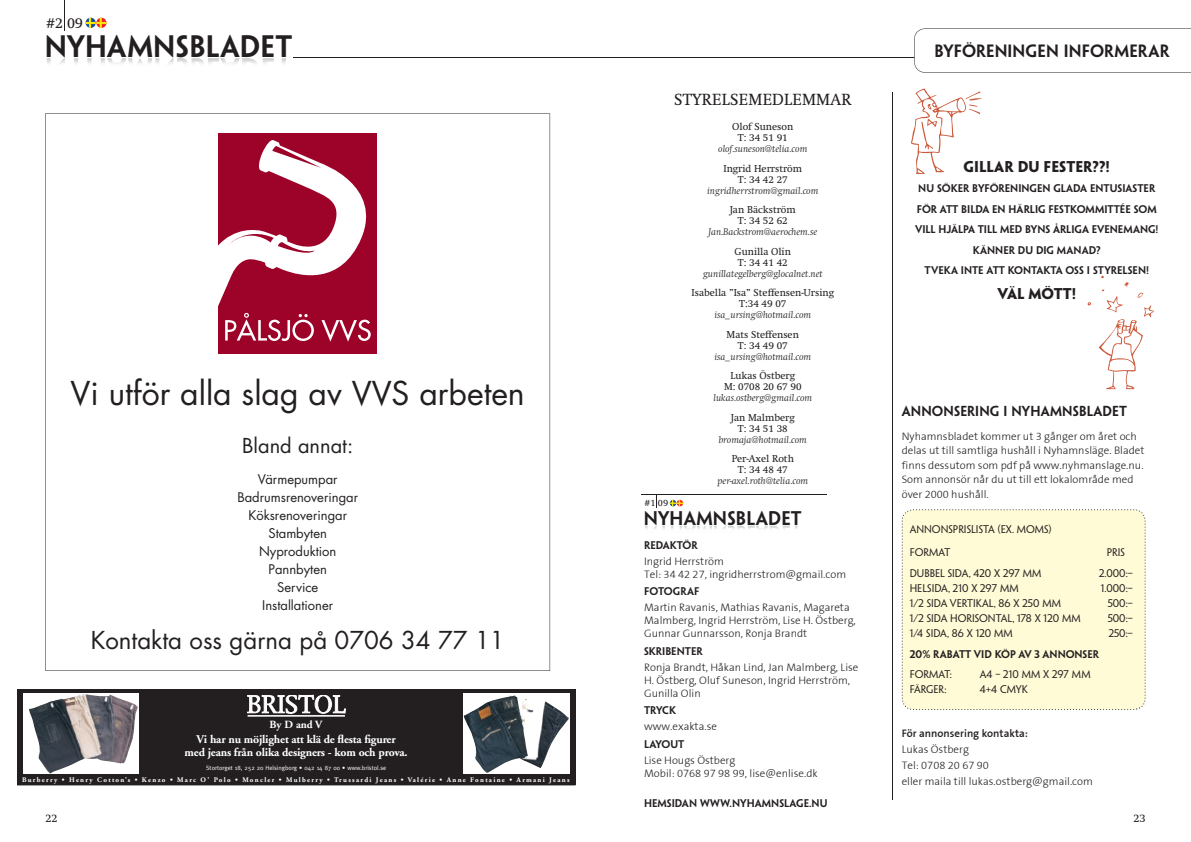
<style>
.page{position:relative;width:1191px;height:842px;background:#fff}
.page>*{position:absolute;margin:0;border:0;box-sizing:border-box;transform-origin:0 0}
.t1{font:109.2px "Linotype Monday Devils";color:#cc593b}
.t2{font:32px "Futura Std";color:#231f20}
.t3{font:600 27.8px "Penumbra Sans Std";letter-spacing:.01em;color:#231f20}
.t4{font:24px "Futura Std";color:#231f20}
.t5{font:20px "Futura Std";color:#231f20}
.t6{font:600 17.7px "Penumbra Sans Std";letter-spacing:.01em;color:#231f20}
.t7{font:600 16px "Penumbra Sans Std";letter-spacing:.01em;color:#231f20}
.t8{font:16px "Swift";letter-spacing:.015em;color:#231f20}
.t9{font:14.4px "Swift";color:#231f20}
.t10{font:700 14px "Penumbra Flare Std";color:#231f20}
.t11{font:13px/18px "Futura Std";color:#231f20;text-align:center}
.t12{font:600 13px "Penumbra Sans Std";letter-spacing:.01em;color:#231f20}
.t13{font:700 11.8px/13.3px "Adobe Garamond";letter-spacing:-.015em;color:#fff;text-align:center}
.t14{font:300 11px/13px "The Sans B3";color:#231f20}
.t15{font:600 11px "The Sans B6";color:#231f20}
.t16{font:700 11px "Adobe Garamond";color:#fff}
.t17{font:11px "Swift";color:#231f20}
.t18{font:600 10px/20.5px "Penumbra Flare Std";color:#231f20;text-align:center}
.t19{font:italic 300 10px "Swift";color:#231f20}
.t20{font:10px/11px "Swift";color:#231f20;text-align:center}
.t21{font:10px "Penumbra Flare Std";color:#231f20}
.t22{font:9.2px "Swift";color:#231f20}
.t23{font:700 7.1px "Adobe Garamond";letter-spacing:.185em;color:#fff}
.t24{font:6.3px "Meta";color:#fff}
</style>
<div class="page">
<img style="left:47px;top:61px;width:239px;height:3px">
<hr style="left:64px;top:0;width:1px;height:31px;background:#231f20">
<svg style="left:86px;top:18px;width:21px;height:10px"></svg>
<hr style="left:293px;top:58px;width:311px;height:1px;background:#231f20">
<hr style="left:587px;top:58px;width:604px;height:1px;background:#231f20">
<svg style="left:45px;top:113px;width:505px;height:558px"></svg>
<div style="left:218px;top:133px;width:158px;height:221px;background:#9d0228"></div>
<svg style="left:217px;top:139px;width:154px;height:203px"></svg>
<div style="left:901px;top:509px;width:244px;height:201px;background:#fffbd6"></div>
<hr style="left:641px;top:494px;width:185px;height:1px;background:#231f20">
<hr style="left:892px;top:92px;width:1px;height:707px;background:#231f20">
<svg style="left:914px;top:28px;width:277px;height:45px"></svg>
<svg style="left:656px;top:495px;width:1px;height:13px"></svg>
<svg style="left:670px;top:500px;width:13px;height:6px"></svg>
<div style="left:17px;top:690px;width:558px;height:95px;background:#231f20"></div>
<svg style="left:247px;top:695px;width:98px;height:18px"></svg>
<hr style="left:247px;top:715px;width:98px;height:2px;background:#fff">
<div style="left:463px;top:693px;width:107px;height:80px;background:#fff"></div>
<img style="left:463px;top:695px;width:106px;height:78px">
<div style="left:23px;top:693px;width:115px;height:80px;background:#fff"></div>
<img style="left:29px;top:694px;width:109px;height:79px">
<h3 class="t9" style="left:46px;top:15px;width:38px">#2 09</h3>
<h3 class="t3" style="left:45px;top:29px;width:249px">NYHAMNSBLADET</h3>
<h2 class="t2" style="left:71px;top:373px;width:456px">Vi utför alla slag av VVS arbeten</h2>
<h3 class="t5" style="left:242px;top:433px;width:112px">Bland annat:</h3>
<p class="t11" style="left:237px;top:471px;width:122px">Värmepumpar<br>Badrumsrenoveringar<br>Köksrenoveringar<br>Stambyten<br>Nyproduktion<br>Pannbyten<br>Service<br>Installationer</p>
<h3 class="t4" style="left:91px;top:625px;width:415px">Kontakta oss gärna på 0706 34 77 11</h3>
<p class="t16" style="left:270px;top:718px;width:54px">By D and V</p>
<p class="t13" style="left:185px;top:732px;width:224px">Vi har nu möjlighet att klä de flesta figurer<br>med jeans från olika designers - kom och prova.</p>
<p class="t23" style="left:22px;top:775px;width:549px">Burberry • Henry Cotton’s • Kenzo • Marc O’ Polo • Moncler • Mulberry • Trussardi Jeans • Valérie • Anne Fontaine • Armani Jeans</p>
<p class="t24" style="left:206px;top:764px;width:182px">Stortorget 18, 252 20 Helsingborg • 042 14 87 00 • www.bristol.se</p>
<p class="t17" style="left:45px;top:812px;width:14px">22</p>
<h3 class="t8" style="left:674px;top:90px;width:179px">STYRELSEMEDLEMMAR</h3>
<p class="t20" style="left:732px;top:121px;width:62px">Olof Suneson<br>T: 34 51 91</p>
<p class="t19" style="left:718px;top:143px;width:91px">olof.suneson@telia.com</p>
<p class="t20" style="left:723px;top:163px;width:80px">Ingrid Herrström<br>T: 34 42 27</p>
<p class="t19" style="left:707px;top:185px;width:113px">ingridherrstrom@gmail.com</p>
<p class="t20" style="left:729px;top:204px;width:68px">Jan Bäckström<br>T: 34 52 62</p>
<p class="t19" style="left:708px;top:226px;width:110px">Jan.Backstrom@aerochem.se</p>
<p class="t20" style="left:734px;top:246px;width:58px">Gunilla Olin<br>T: 34 41 42</p>
<p class="t19" style="left:703px;top:268px;width:121px">gunillategelberg@glocalnet.net</p>
<p class="t20" style="left:691px;top:287px;width:144px">Isabella ”Isa” Steffensen-Ursing<br>T:34 49 07</p>
<p class="t19" style="left:714px;top:309px;width:98px">isa_ursing@hotmail.com</p>
<p class="t20" style="left:726px;top:329px;width:74px">Mats Steffensen<br>T: 34 49 07</p>
<p class="t19" style="left:714px;top:351px;width:98px">isa_ursing@hotmail.com</p>
<p class="t20" style="left:724px;top:370px;width:79px">Lukas Östberg<br>M: 0708 20 67 90</p>
<p class="t19" style="left:713px;top:392px;width:100px">lukas.ostberg@gmail.com</p>
<p class="t20" style="left:731px;top:412px;width:65px">Jan Malmberg<br>T: 34 51 38</p>
<p class="t19" style="left:718px;top:434px;width:90px">bromaja@hotmail.com</p>
<p class="t20" style="left:731px;top:453px;width:64px">Per-Axel Roth<br>T: 34 48 47</p>
<p class="t19" style="left:717px;top:475px;width:92px">per-axel.roth@telia.com</p>
<p class="t22" style="left:644px;top:498px;width:25px">#1 09</p>
<h3 class="t6" style="left:643px;top:507px;width:159px">NYHAMNSBLADET</h3>
<p class="t18" style="left:644px;top:535px;width:55px">REDAKTÖR</p>
<p class="t14" style="left:644px;top:555px;width:203px">Ingrid Herrström<br>Tel: 34 42 27, ingridherrstrom@gmail.com</p>
<p class="t18" style="left:644px;top:581px;width:57px">FOTOGRAF</p>
<p class="t14" style="left:644px;top:601px;width:213px">Martin Ravanis, Mathias Ravanis, Magareta<br>Malmberg, Ingrid Herrström, Lise H. Östberg,<br>Gunnar Gunnarsson, Ronja Brandt</p>
<p class="t18" style="left:644px;top:641px;width:60px">SKRIBENTER</p>
<p class="t14" style="left:644px;top:661px;width:216px">Ronja Brandt, Håkan Lind, Jan Malmberg, Lise<br>H. Östberg, Oluf Suneson, Ingrid Herrström,<br>Gunilla Olin</p>
<p class="t18" style="left:644px;top:700px;width:33px">TRYCK</p>
<p class="t14" style="left:644px;top:720px;width:74px">www.exakta.se</p>
<p class="t18" style="left:644px;top:734px;width:42px">LAYOUT</p>
<p class="t14" style="left:644px;top:754px;width:175px">Lise Hougs Östberg<br>Mobil: 0768 97 98 99, lise@enlise.dk</p>
<p class="t18" style="left:644px;top:793px;width:185px">HEMSIDAN WWW.NYHAMNSLAGE.NU</p>
<h3 class="t7" style="left:934px;top:41px;width:236px">BYFÖRENINGEN INFORMERAR</h3>
<p class="t10" style="left:963px;top:157px;width:148px">GILLAR DU FESTER??!</p>
<p class="t18" style="left:915px;top:178px;width:245px">NU SÖKER BYFÖRENINGEN GLADA ENTUSIASTER FÖR ATT BILDA EN HÄRLIG FESTKOMMITTÉE SOM VILL HJÄLPA TILL MED BYNS ÅRLIGA EVENEMANG!<br>KÄNNER DU DIG MANAD?<br>TVEKA INTE ATT KONTAKTA OSS I STYRELSEN!</p>
<p class="t10" style="left:997px;top:285px;width:80px">VÄL MÖTT!</p>
<h1 class="t1" style="left:1071px;top:276px;width:111px">3</h1>
<p class="t12" style="left:901px;top:402px;width:227px">ANNONSERING I NYHAMNSBLADET</p>
<p class="t14" style="left:901px;top:429px;width:244px;line-height:14.5px">Nyhamnsbladet kommer ut 3 gånger om året och delas ut till samtliga hushåll i Nyhamnsläge. Bladet finns dessutom som pdf på www.nyhmanslage.nu.<br>Som annonsör når du ut till ett lokalområde med över 2000 hushåll.</p>
<p class="t21" style="left:909px;top:523px;width:144px">ANNONSPRISLISTA (EX. MOMS)</p>
<p class="t21" style="left:909px;top:547px;width:42px">FORMAT</p>
<p class="t21" style="left:1106px;top:547px;width:20px">PRIS</p>
<p class="t21" style="left:909px;top:567px;width:133px">DUBBEL SIDA, 420 X 297 MM</p>
<p class="t21" style="left:1099px;top:567px;width:35px">2.000:–</p>
<p class="t21" style="left:909px;top:582px;width:110px">HELSIDA, 210 X 297 MM</p>
<p class="t21" style="left:1100px;top:582px;width:34px">1.000:–</p>
<p class="t21" style="left:909px;top:597px;width:153px">1/2 SIDA VERTIKAL, 86 X 250 MM</p>
<p class="t21" style="left:1107px;top:597px;width:27px">500:–</p>
<p class="t21" style="left:909px;top:612px;width:172px">1/2 SIDA HORISONTAL, 178 X 120 MM</p>
<p class="t21" style="left:1107px;top:612px;width:27px">500:–</p>
<p class="t21" style="left:909px;top:627px;width:105px">1/4 SIDA, 86 X 120 MM</p>
<p class="t21" style="left:1108px;top:627px;width:26px">250:–</p>
<p class="t18" style="left:909px;top:644px;width:191px">20% RABATT VID KÖP AV 3 ANNONSER</p>
<p class="t21" style="left:909px;top:669px;width:44px">FORMAT:</p>
<p class="t21" style="left:979px;top:669px;width:112px">A4 – 210 MM X 297 MM</p>
<p class="t21" style="left:909px;top:684px;width:38px">FÄRGER:</p>
<p class="t21" style="left:979px;top:684px;width:50px">4+4 CMYK</p>
<p class="t15" style="left:901px;top:728px;width:128px">För annonsering kontakta:</p>
<p class="t14" style="left:901px;top:742px;width:193px;line-height:16px">Lukas Östberg<br>Tel: 0708 20 67 90<br>eller maila till lukas.ostberg@gmail.com</p>
<p class="t17" style="left:1133px;top:812px;width:14px">23</p>
</div>
